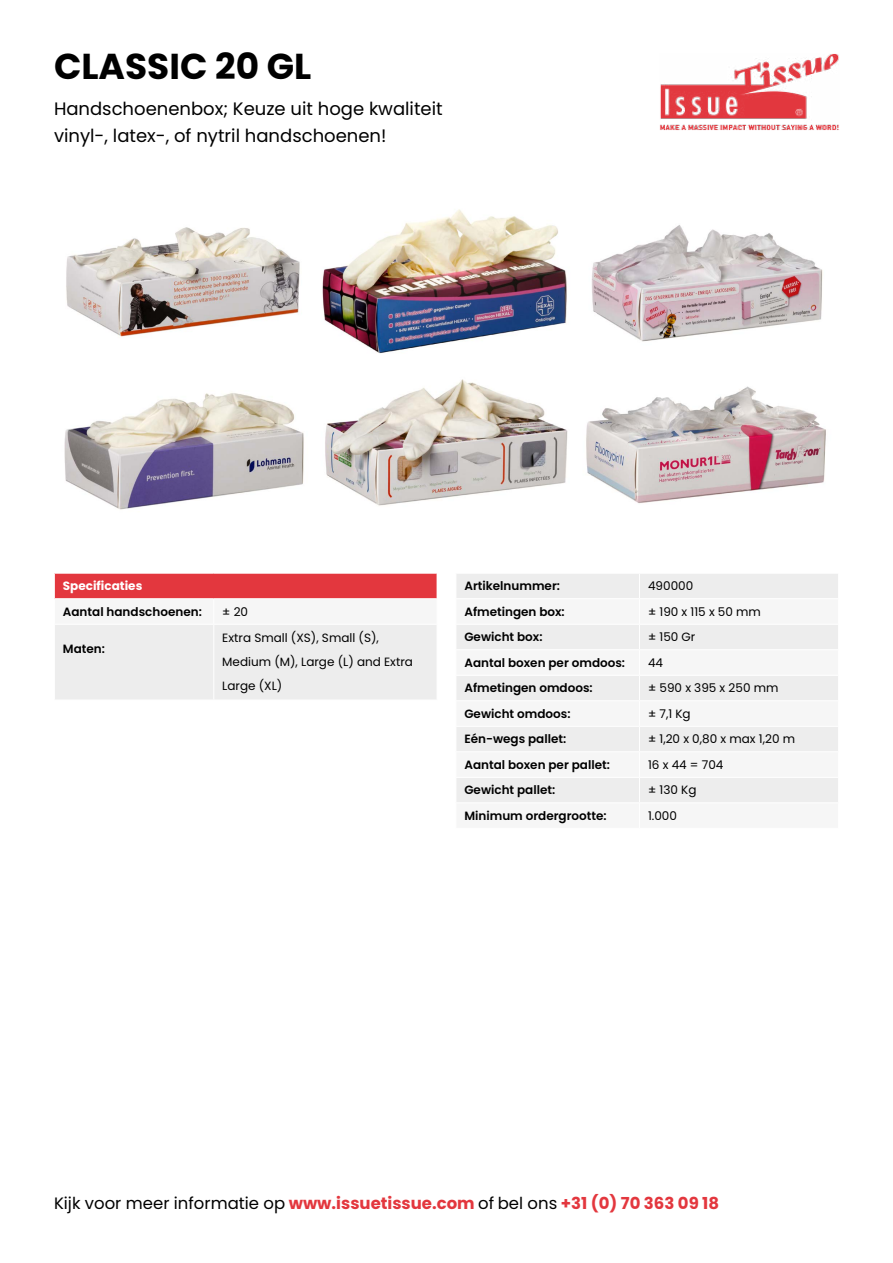
<style>
.page{position:relative;width:893px;height:1263px;background:#fff}
.page>*{position:absolute;margin:0;border:0;box-sizing:border-box;transform-origin:0 0}
.t1{font:700 36px "Poppins";color:#000}
.t2{font:18px/27px "Poppins";color:#000}
.t3{font:700 16.5px "Poppins";color:#e3373e}
.t4{font:600 12px "Poppins";color:#000}
.t5{font:12px/24px "Poppins";color:#000}
.t6{font:700 12px "Poppins";color:#fff}
.s1{font-weight:400;color:#000}
</style>
<div class="page">
<svg style="left:54px;top:574px;width:383px;height:125px"></svg>
<hr style="left:54px;top:624px;width:160px;height:1px;background:#fff">
<hr style="left:54px;top:625px;width:1px;height:75px;background:#fff">
<hr style="left:214px;top:624px;width:223px;height:1px;background:#fff">
<hr style="left:213px;top:625px;width:1px;height:75px;background:#fff">
<div style="left:456px;top:574px;width:382px;height:24px;background:#ededed"></div>
<svg style="left:456px;top:625px;width:382px;height:177px;fill:#ededed"></svg>
<hr style="left:455px;top:649px;width:184px;height:1px;background:#fff">
<hr style="left:639px;top:649px;width:200px;height:1px;background:#fff">
<hr style="left:455px;top:675px;width:184px;height:1px;background:#fff">
<hr style="left:639px;top:675px;width:200px;height:1px;background:#fff">
<hr style="left:455px;top:700px;width:184px;height:1px;background:#fff">
<hr style="left:639px;top:700px;width:200px;height:1px;background:#fff">
<hr style="left:455px;top:726px;width:184px;height:1px;background:#fff">
<hr style="left:639px;top:726px;width:200px;height:1px;background:#fff">
<hr style="left:455px;top:751px;width:184px;height:1px;background:#fff">
<hr style="left:639px;top:751px;width:200px;height:1px;background:#fff">
<hr style="left:455px;top:777px;width:184px;height:1px;background:#fff">
<hr style="left:639px;top:777px;width:200px;height:1px;background:#fff">
<svg style="left:639px;top:574px;width:1px;height:228px"></svg>
<img style="left:66px;top:227px;width:234px;height:110px">
<img style="left:322px;top:209px;width:245px;height:145px">
<img style="left:591px;top:225px;width:232px;height:117px">
<img style="left:64px;top:379px;width:504px;height:131px">
<img style="left:586px;top:386px;width:240px;height:118px">
<img style="left:659px;top:53px;width:180px;height:78px">
<h1 class="t1" style="left:54px;top:46px;width:259px">CLASSIC 20 GL</h1>
<h2 class="t2" style="left:54px;top:95px;width:390px">Handschoenenbox; Keuze uit hoge kwaliteit vinyl-, latex-, of nytril handschoenen!</h2>
<p class="t6" style="left:63px;top:579px;width:81px">Specificaties</p>
<p class="t4" style="left:63px;top:604px;width:140px">Aantal handschoenen:</p>
<p class="t5" style="left:222px;top:599px;width:27px">± 20</p>
<p class="t4" style="left:63px;top:642px;width:44px">Maten:</p>
<p class="t5" style="left:222px;top:626px;width:192px">Extra Small (XS), Small (S),<br>Medium (M), Large (L) and Extra<br>Large (XL)</p>
<p class="t4" style="left:464px;top:579px;width:97px">Artikelnummer:</p>
<p class="t5" style="left:648px;top:574px;width:47px">490000</p>
<p class="t4" style="left:464px;top:604px;width:102px">Afmetingen box:</p>
<p class="t5" style="left:648px;top:599px;width:114px">± 190 x 115 x 50 mm</p>
<p class="t4" style="left:464px;top:630px;width:80px">Gewicht box:</p>
<p class="t5" style="left:648px;top:625px;width:49px">± 150 Gr</p>
<p class="t4" style="left:464px;top:655px;width:162px">Aantal boxen per omdoos:</p>
<p class="t5" style="left:648px;top:650px;width:17px">44</p>
<p class="t4" style="left:464px;top:681px;width:130px">Afmetingen omdoos:</p>
<p class="t5" style="left:648px;top:676px;width:132px">± 590 x 395 x 250 mm</p>
<p class="t4" style="left:464px;top:706px;width:108px">Gewicht omdoos:</p>
<p class="t5" style="left:648px;top:701px;width:44px">± 7,1 Kg</p>
<p class="t4" style="left:464px;top:732px;width:103px">Eén-wegs pallet:</p>
<p class="t5" style="left:648px;top:727px;width:149px">± 1,20 x 0,80 x max 1,20 m</p>
<p class="t4" style="left:464px;top:757px;width:147px">Aantal boxen per pallet:</p>
<p class="t5" style="left:648px;top:752px;width:77px">16 x 44 = 704</p>
<p class="t4" style="left:464px;top:783px;width:92px">Gewicht pallet:</p>
<p class="t5" style="left:648px;top:778px;width:50px">± 130 Kg</p>
<p class="t4" style="left:464px;top:808px;width:144px">Minimum ordergrootte:</p>
<p class="t5" style="left:648px;top:803px;width:30px">1.000</p>
<h3 class="t3" style="left:54px;top:1193px;width:667px"><span class="s1">Kijk voor meer informatie op</span> www.issuetissue.com <span class="s1">of bel ons</span> +31 (0) 70 363 09 18</h3>
</div>
